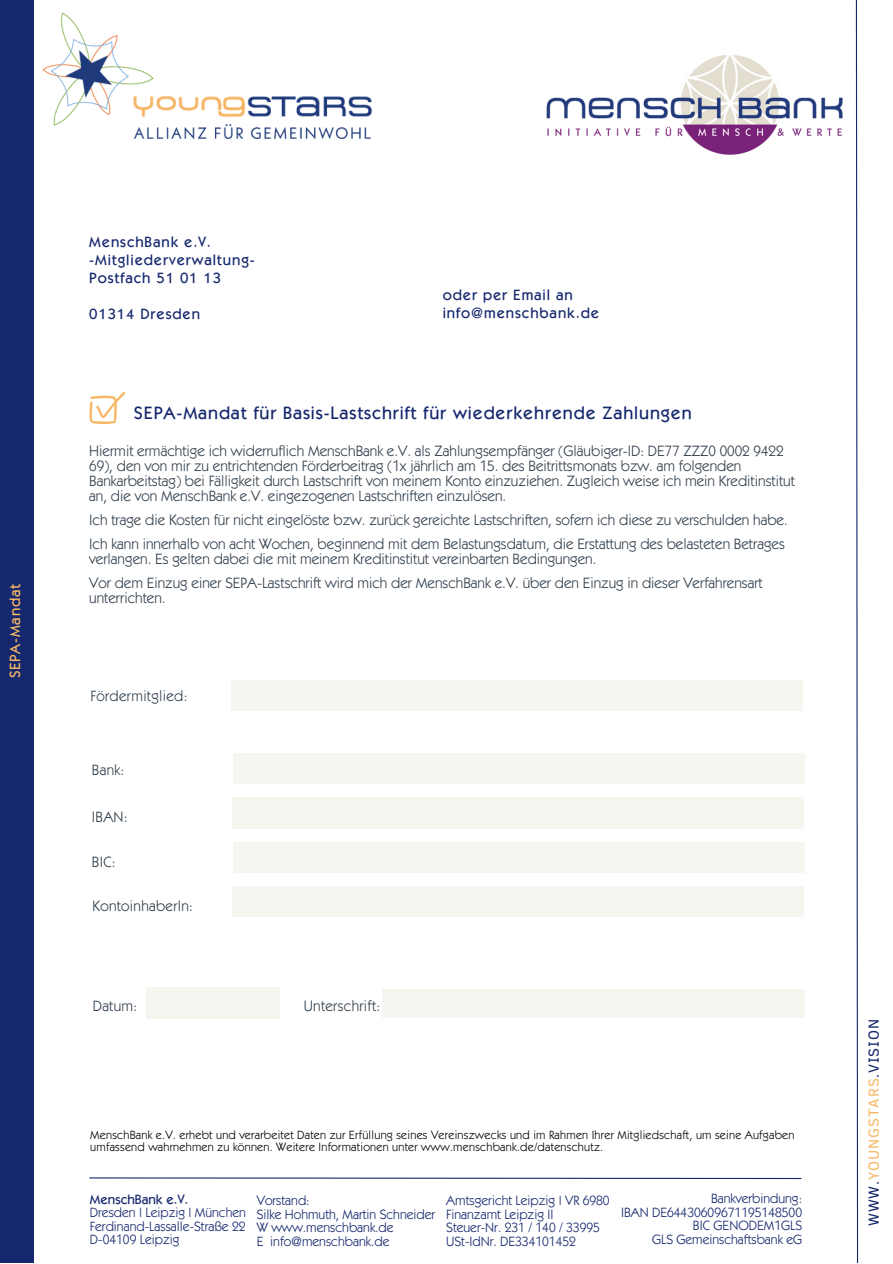
<style>
.page{position:relative;width:893px;height:1264px;background:#fff}
.page>*{position:absolute;margin:0;border:0;box-sizing:border-box;transform-origin:0 0}
.t1{font:500 18px "Itc Kabel";letter-spacing:.05em;color:#15276d}
.t2{font:15px/15px "Itc Kabel";color:#313f4c}
.t3{font:500 15px/18px "Itc Kabel";letter-spacing:.06em;color:#15276d}
.t4{font:15px "Itc Kabel";letter-spacing:.02em;color:#313f4c}
.t5{font:15px "Clear Sans";letter-spacing:.055em;color:#15276d}
.t6{font:500 15px "Itc Kabel";letter-spacing:.05em;color:#f7b866}
.t7{font:13.5px/13.5px "Itc Kabel";color:#15276d}
.t8{font:500 13.5px "Itc Kabel";color:#15276d}
.t9{font:12px/12px "Itc Kabel";letter-spacing:.02em;color:#000}
.s1{color:#f7b866}
</style>
<div class="page">
<div style="left:0;top:0;width:34px;height:1262px;background:#15276d"></div>
<div style="left:146px;top:987px;width:133px;height:31px;background:#f7f5f0"></div>
<div style="left:383px;top:989px;width:481px;height:28px;background:#f7f5f0"></div>
<div style="left:805px;top:873px;width:87px;height:267px;background:#fff"></div>
<svg style="left:855px;top:0;width:3px;height:1262px"></svg>
<svg style="left:89px;top:1177px;width:713px;height:2px"></svg>
<div style="left:233px;top:753px;width:571px;height:30px;background:#f7f5f0"></div>
<div style="left:233px;top:797px;width:571px;height:31px;background:#f7f5f0"></div>
<div style="left:233px;top:842px;width:571px;height:30px;background:#f7f5f0"></div>
<div style="left:233px;top:886px;width:571px;height:31px;background:#f7f5f0"></div>
<div style="left:231px;top:680px;width:571px;height:30px;background:#f7f5f0"></div>
<svg style="left:89px;top:392px;width:36px;height:32px"></svg>
<img style="left:42px;top:12px;width:330px;height:127px">
<img style="left:546px;top:47px;width:312px;height:113px">
<p class="t6" style="left:6px;top:678px;width:96px;rotate:-90deg">SEPA-Mandat</p>
<p class="t3" style="left:89px;top:232px;width:167px">MenschBank e.V. -Mitgliederverwaltung-<br>Postfach 51 01 13</p>
<p class="t3" style="left:89px;top:304px;width:112px">01314 Dresden</p>
<p class="t3" style="left:442px;top:286px;width:158px">oder per Email an info@menschbank.de</p>
<p class="t1" style="left:134px;top:402px;width:559px">SEPA-Mandat für Basis-Lastschrift für wiederkehrende Zahlungen</p>
<p class="t2" style="left:89px;top:443px;width:707px">Hiermit ermächtige ich widerruflich MenschBank e.V. als Zahlungsempfänger (Gläubiger-ID: DE77 ZZZ0 0002 9422<br>69), den von mir zu entrichtenden Förderbeitrag (1x jährlich am 15. des Beitrittsmonats bzw. am folgenden Bankarbeitstag) bei Fälligkeit durch Lastschrift von meinem Konto einzuziehen. Zugleich weise ich mein Kreditinstitut an, die von MenschBank e.V. eingezogenen Lastschriften einzulösen.</p>
<p class="t2" style="left:89px;top:507px;width:700px;line-height:24px">Ich trage die Kosten für nicht eingelöste bzw. zurück gereichte Lastschriften, sofern ich diese zu verschulden habe.<br>Ich kann innerhalb von acht Wochen, beginnend mit dem Belastungsdatum, die Erstattung des belasteten Betrages</p>
<p class="t2" style="left:89px;top:546px;width:675px;line-height:24px">verlangen. Es gelten dabei die mit meinem Kreditinstitut vereinbarten Bedingungen.<br>Vor dem Einzug einer SEPA-Lastschrift wird mich der MenschBank e.V. über den Einzug in dieser Verfahrensart</p>
<p class="t2" style="left:89px;top:589px;width:78px">unterrichten.</p>
<p class="t4" style="left:90px;top:687px;width:99px">Fördermitglied:</p>
<p class="t2" style="left:92px;top:762px;width:34px">Bank:</p>
<p class="t2" style="left:92px;top:809px;width:37px">IBAN:</p>
<p class="t2" style="left:92px;top:853px;width:25px">BIC:</p>
<p class="t4" style="left:93px;top:897px;width:102px">KontoinhaberIn:</p>
<p class="t2" style="left:93px;top:998px;width:46px">Datum:</p>
<p class="t4" style="left:304px;top:997px;width:78px">Unterschrift:</p>
<p class="t9" style="left:90px;top:1128px;width:705px">MenschBank e.V. erhebt und verarbeitet Daten zur Erfüllung seines Vereinszwecks und im Rahmen Ihrer Mitgliedschaft, um seine Aufgaben umfassend wahrnehmen zu können. Weitere Informationen unter www.menschbank.de/datenschutz.</p>
<p class="t8" style="left:90px;top:1191px;width:100px">MenschBank e.V.</p>
<p class="t7" style="left:90px;top:1205px;width:157px;text-align:justify">Dresden | Leipzig | München Ferdinand-Lassalle-Straße 22<br>D-04109 Leipzig</p>
<p class="t7" style="left:257px;top:1193px;width:180px">Vorstand:<br>Silke Hohmuth, Martin Schneider<br>W www.menschbank.de<br>E info@menschbank.de</p>
<p class="t7" style="left:621px;top:1191px;width:182px;text-align:right">Bankverbindung:<br>IBAN DE64430609671195148500<br>BIC GENODEM1GLS<br>GLS Gemeinschaftsbank eG</p>
<p class="t7" style="left:446px;top:1193px;width:165px">Amtsgericht Leipzig | VR 6980<br>Finanzamt Leipzig II<br>Steuer-Nr. 231 / 140 / 33995<br>USt-IdNr. DE334101452</p>
<p class="t5" style="left:862px;top:1225px;width:208px;rotate:-90deg">WWW.<span class="s1">YOUNGSTARS</span>.VISION</p>
</div>
